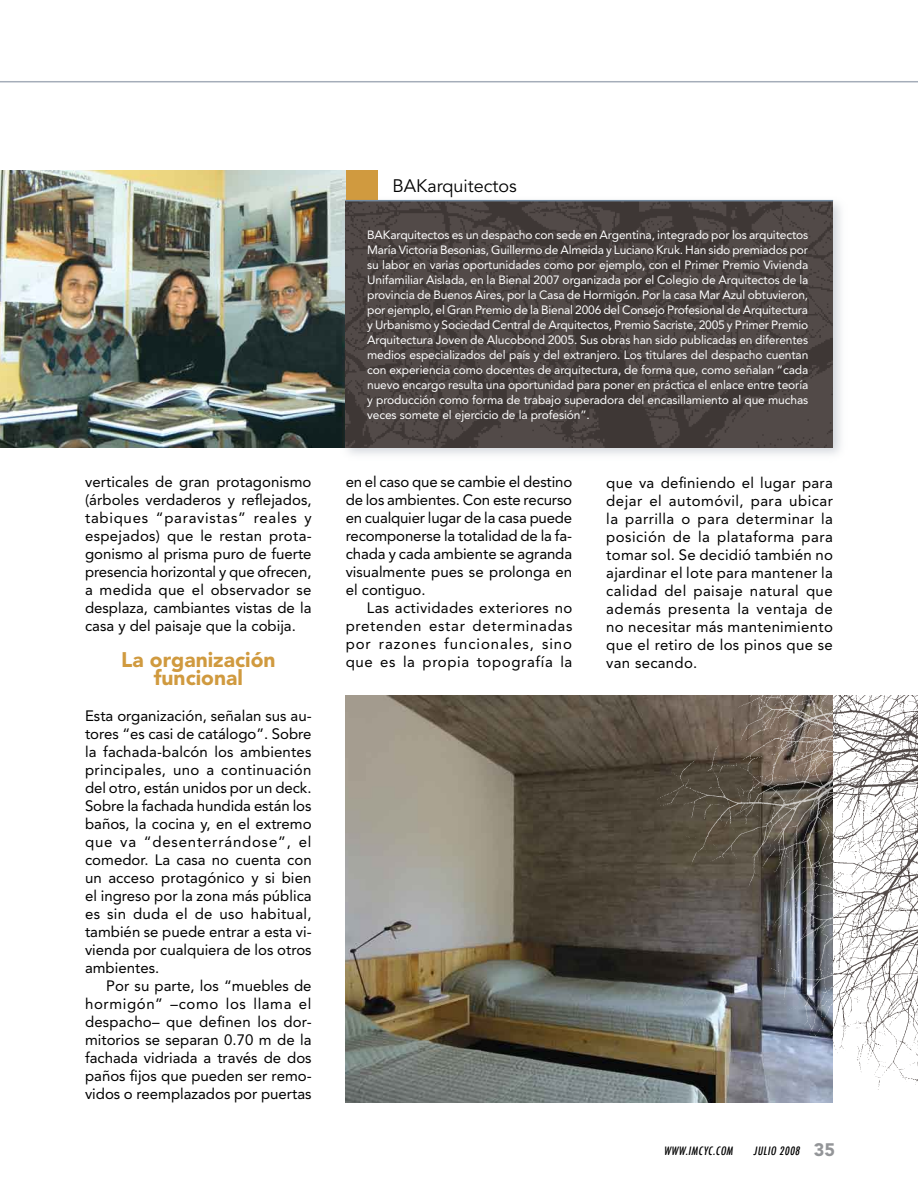
<style>
.page{position:relative;width:918px;height:1188px;background:#fff}
.page>*{position:absolute;margin:0;border:0;box-sizing:border-box;transform-origin:0 0}
.t1{font:900 21px/18px "Avenir";color:#d09a3f;text-align:center}
.t2{font:18px "Avenir";color:#000}
.t3{font:15px/18px "Avenir";color:#000;text-align:justify}
.t4{font:12px/15px "Avenir";letter-spacing:-.01em;color:#fff;text-align:justify}
.t5{font:italic 500 condensed 11.25px "Futura";color:#000}
.s1{font-family:"Avenir";font-weight:900;font-style:normal;font-stretch:normal;font-size:18px;color:#939598}
</style>
<div class="page">
<img style="left:833px;top:695px;width:85px;height:395px">
<img style="left:346px;top:695px;width:487px;height:408px">
<img style="left:0;top:170px;width:346px;height:277px">
<hr style="left:0;top:81px;width:918px;height:1px;background:#a5adb9">
<div style="left:340px;top:195px;width:508px;height:268px;background:#a5adb9;opacity:.5"></div>
<img style="left:346px;top:201px;width:487px;height:246px">
<div style="left:346px;top:170px;width:31px;height:31px;background:#d09a3f"></div>
<hr style="left:346px;top:200px;width:487px;height:1px;background:#738aa0">
<img style="left:638px;top:695px;width:194px;height:408px">
<p class="t3" style="left:85px;top:473px;width:228px">verticales de gran protagonismo (árboles verdaderos y reflejados, tabiques “paravistas” reales y espejados) que le restan prota&shy;gonismo al prisma puro de fuerte presencia horizontal y que ofrecen, a medida que el observador se desplaza, cambiantes vistas de la casa y del paisaje que la cobija.</p>
<h1 class="t1" style="left:121px;top:650px;width:156px">La organización funcional</h1>
<p class="t3" style="left:85px;top:707px;width:228px">Esta organización, señalan sus au&shy;tores “es casi de catálogo”. Sobre la fachada-balcón los ambientes principales, uno a continuación del otro, están unidos por un deck.<br>Sobre la fachada hundida están los baños, la cocina y, en el extremo que va “desenterrándose”, el comedor. La casa no cuenta con un acceso protagónico y si bien el ingreso por la zona más pública es sin duda el de uso habitual, también se puede entrar a esta vi&shy;vienda por cualquiera de los otros ambientes.</p>
<p class="t3" style="left:85px;top:977px;width:228px;text-indent:21px">Por su parte, los “muebles de hormigón” –como los llama el despacho– que definen los dor&shy;mitorios se separan 0.70 m de la fachada vidriada a través de dos paños fijos que pueden ser remo&shy;vidos o reemplazados por puertas</p>
<p class="t2" style="left:392px;top:175px;width:126px">BAKarquitectos</p>
<p class="t4" style="left:367px;top:227px;width:443px">BAKarquitectos es un despacho con sede en Argentina, integrado por los arquitectos María Victoria Besonias, Guillermo de Almeida y Luciano Kruk. Han sido premiados por su labor en varias oportunidades como por ejemplo, con el Primer Premio Vivienda Unifamiliar Aislada, en la Bienal 2007 organizada por el Colegio de Arquitectos de la provincia de Buenos Aires, por la Casa de Hormigón. Por la casa Mar Azul obtuvieron, por ejemplo, el Gran Premio de la Bienal 2006 del Consejo Profesional de Arquitectura y Urbanismo y Sociedad Central de Arquitectos, Premio Sacriste, 2005 y Primer Premio Arquitectura Joven de Alucobond 2005. Sus obras han sido publicadas en diferentes medios especializados del país y del extranjero. Los titulares del despacho cuentan con experiencia como docentes de arquitectura, de forma que, como señalan “cada nuevo encargo resulta una oportunidad para poner en práctica el enlace entre teoría y producción como forma de trabajo superadora del encasillamiento al que muchas veces somete el ejercicio de la profesión”.</p>
<p class="t3" style="left:346px;top:473px;width:228px">en el caso que se cambie el destino de los ambientes. Con este recurso en cualquier lugar de la casa puede recomponerse la totalidad de la fa&shy;chada y cada ambiente se agranda visualmente pues se prolonga en el contiguo.</p>
<p class="t3" style="left:346px;top:599px;width:228px;text-indent:21px">Las actividades exteriores no pretenden estar determinadas por razones funcionales, sino que es la propia topografía la</p>
<p class="t3" style="left:606px;top:473px;width:228px">que va definiendo el lugar para dejar el automóvil, para ubicar la parrilla o para determinar la posición de la plataforma para tomar sol. Se decidió también no ajardinar el lote para mantener la calidad del paisaje natural que además presenta la ventaja de no necesitar más mantenimiento que el retiro de los pinos que se van secando.</p>
<p class="t5" style="left:664px;top:1143px;width:73px">WWW.IMCYC.COM</p>
<p class="t5" style="left:754px;top:1143px;width:83px">JULIO 2008 <span class="s1">3 5</span></p>
</div>
